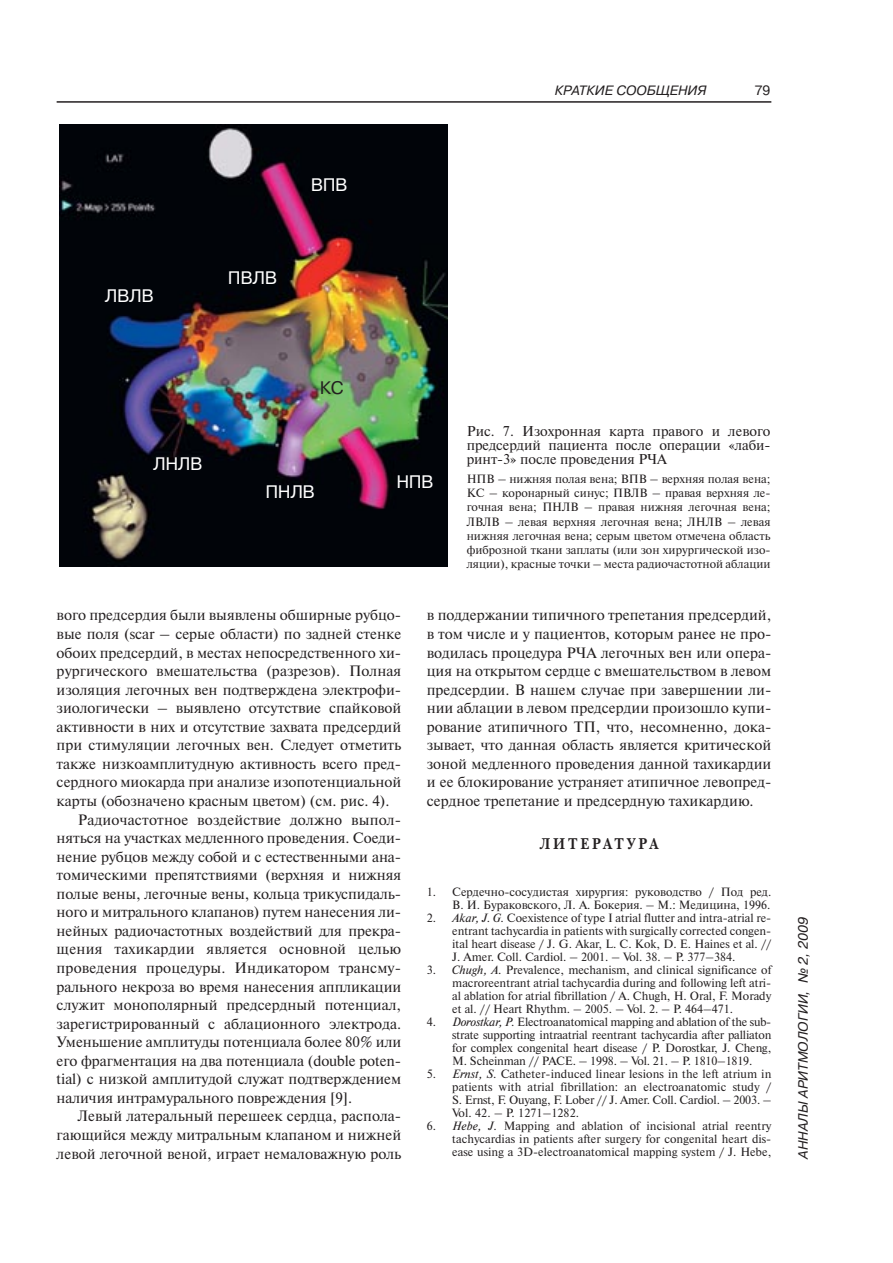
<style>
.page{position:relative;width:893px;height:1263px;background:#fff}
.page>*{position:absolute;margin:0;border:0;box-sizing:border-box;transform-origin:0 0}
.t1{font:18.15px "Pragmatica C";letter-spacing:-.025em;color:#fff}
.t2{font:18.15px "Pragmatica C";color:#231f20}
.t3{font:700 16.2px "New Baskerville C";letter-spacing:.215em;color:#231f20;scale:.83 1}
.t4{font:15px/18.6px "Newton C";color:#231f20;text-align:justify}
.t5{font:14.25px/14.2px "Newton C";letter-spacing:-.005em;color:#231f20;text-align:justify}
.t6{font:italic 13.5px "Pragmatica C";color:#231f20}
.t7{font:13.5px "Pragmatica C";color:#231f20}
.t8{font:12px/12.9px "Newton C";color:#231f20;text-align:justify}
.s1{font-style:italic}
</style>
<div class="page">
<img style="left:56px;top:101px;width:716px;height:466px">
<p class="t6" style="left:554px;top:85px;width:153px">КРАТКИЕ СООБЩЕНИЯ</p>
<p class="t7" style="left:754px;top:85px;width:17px">79</p>
<p class="t1" style="left:311px;top:178px;width:38px">ВПВ</p>
<p class="t1" style="left:105px;top:289px;width:51px">ЛВЛВ</p>
<p class="t1" style="left:228px;top:271px;width:51px">ПВЛВ</p>
<p class="t1" style="left:153px;top:457px;width:51px">ЛНЛВ</p>
<p class="t2" style="left:320px;top:381px;width:25px">КС</p>
<p class="t1" style="left:265px;top:485px;width:51px">ПНЛВ</p>
<p class="t1" style="left:396px;top:475px;width:39px">НПВ</p>
<p class="t5" style="left:466px;top:426px;width:305px">Рис. 7. Изохронная карта правого и левого предсердий пациента после операции «лаби&shy;ринт-3» после проведения РЧА</p>
<p class="t8" style="left:466px;top:473px;width:305px;line-height:14.2px">НПВ – нижняя полая вена; ВПВ – верхняя полая вена; КС – коронарный синус; ПВЛВ – правая верхняя ле&shy;гочная вена; ПНЛВ – правая нижняя легочная вена; ЛВЛВ – левая верхняя легочная вена; ЛНЛВ – левая нижняя легочная вена; серым цветом отмечена область фиброзной ткани заплаты (или зон хирургической изо&shy;ляции), красные точки – места радиочастотной аблации</p>
<p class="t4" style="left:57px;top:608px;width:346px">вого предсердия были выявлены обширные рубцо-</p>
<p class="t4" style="left:57px;top:626px;width:346px">вые поля (scar – серые области) по задней стенке</p>
<p class="t4" style="left:57px;top:645px;width:346px">обоих предсердий, в местах непосредственного хи-</p>
<p class="t4" style="left:57px;top:663px;width:346px">рургического вмешательства (разрезов). Полная</p>
<p class="t4" style="left:57px;top:682px;width:346px">изоляция легочных вен подтверждена электрофи-</p>
<p class="t4" style="left:57px;top:700px;width:346px">зиологически – выявлено отсутствие спайковой</p>
<p class="t4" style="left:57px;top:719px;width:346px">активности в них и отсутствие захвата предсердий</p>
<p class="t4" style="left:57px;top:738px;width:346px">при стимуляции легочных вен. Следует отметить</p>
<p class="t4" style="left:57px;top:756px;width:346px">также низкоамплитудную активность всего пред-</p>
<p class="t4" style="left:57px;top:775px;width:346px">сердного миокарда при анализе изопотенциальной</p>
<p class="t4" style="left:57px;top:793px;width:334px">карты (обозначено красным цветом) (см. рис. 4).</p>
<p class="t4" style="left:78px;top:812px;width:325px">Радиочастотное воздействие должно выпол-</p>
<p class="t4" style="left:57px;top:830px;width:346px">няться на участках медленного проведения. Соеди-</p>
<p class="t4" style="left:57px;top:849px;width:346px">нение рубцов между собой и с естественными ана-</p>
<p class="t4" style="left:57px;top:867px;width:346px">томическими препятствиями (верхняя и нижняя</p>
<p class="t4" style="left:57px;top:886px;width:346px">полые вены, легочные вены, кольца трикуспидаль-</p>
<p class="t4" style="left:57px;top:905px;width:346px">ного и митрального клапанов) путем нанесения ли-</p>
<p class="t4" style="left:57px;top:923px;width:346px">нейных радиочастотных воздействий для прекра-</p>
<p class="t4" style="left:57px;top:942px;width:346px">щения тахикардии является основной целью</p>
<p class="t4" style="left:57px;top:960px;width:346px">проведения процедуры. Индикатором трансму-</p>
<p class="t4" style="left:57px;top:979px;width:346px">рального некроза во время нанесения аппликации</p>
<p class="t4" style="left:57px;top:997px;width:346px">служит монополярный предсердный потенциал,</p>
<p class="t4" style="left:57px;top:1016px;width:346px">зарегистрированный с аблационного электрода.</p>
<p class="t4" style="left:57px;top:1034px;width:346px">Уменьшение амплитуды потенциала более 80% или</p>
<p class="t4" style="left:57px;top:1053px;width:346px">его фрагментация на два потенциала (double poten-</p>
<p class="t4" style="left:57px;top:1072px;width:346px">tial) с низкой амплитудой служат подтверждением</p>
<p class="t4" style="left:57px;top:1090px;width:297px">наличия интрамурального повреждения [9].</p>
<p class="t4" style="left:78px;top:1109px;width:325px">Левый латеральный перешеек сердца, распола-</p>
<p class="t4" style="left:57px;top:1127px;width:346px">гающийся между митральным клапаном и нижней</p>
<p class="t4" style="left:57px;top:1146px;width:346px">левой легочной веной, играет немаловажную роль</p>
<p class="t4" style="left:427px;top:608px;width:346px">в поддержании типичного трепетания предсердий, в том числе и у пациентов, которым ранее не про&shy;водилась процедура РЧА легочных вен или опера&shy;ция на открытом сердце с вмешательством в левом предсердии. В нашем случае при завершении ли&shy;нии аблации в левом предсердии произошло купи&shy;рование атипичного ТП, что, несомненно, дока&shy;зывает, что данная область является критической зоной медленного проведения данной тахикардии и ее блокирование устраняет атипичное левопред&shy;сердное трепетание и предсердную тахикардию.</p>
<p class="t3" style="left:539px;top:838px;width:145px">ЛИТЕРАТУРА</p>
<p class="t8" style="left:427px;top:887px;width:346px;text-align:right">1. Сердечно-сосудистая хирургия: руководство / Под ред.<br>В. И. Бураковского, Л. А. Бокерия. – М.: Медицина, 1996.</p>
<p class="t8" style="left:452px;top:913px;width:320px;text-indent:-26px">2. <span class="s1">Akar, J. G.</span> Coexistence of type I atrial flutter and intra-atrial re&shy;entrant tachycardia in patients with surgically corrected congen&shy;ital heart disease / J. G. Akar, L. C. Kok, D. E. Haines et al. // J. Amer. Coll. Cardiol. – 2001. – Vol. 38. – P. 377–384.</p>
<p class="t8" style="left:452px;top:965px;width:320px;text-indent:-26px">3. <span class="s1">Chugh, A.</span> Prevalence, mechanism, and clinical significance of macroreentrant atrial tachycardia during and following left atri&shy;al ablation for atrial fibrillation / A. Chugh, H. Oral, F. Morady et al. // Heart Rhythm. – 2005. – Vol. 2. – P. 464–471.</p>
<p class="t8" style="left:452px;top:1017px;width:320px;text-indent:-26px">4. <span class="s1">Dorostkar, P.</span> Electroanatomical mapping and ablation of the sub&shy;strate supporting intraatrial reentrant tachycardia after palliaton for complex congenital heart disease / P. Dorostkar, J. Cheng, M. Scheinman // PACE. – 1998. – Vol. 21. – P. 1810–1819.</p>
<p class="t8" style="left:452px;top:1069px;width:320px;text-indent:-26px">5. <span class="s1">Ernst, S.</span> Catheter-induced linear lesions in the left atrium in patients with atrial fibrillation: an electroanatomic study / S. Ernst, F. Ouyang, F. Lober // J. Amer. Coll. Cardiol. – 2003. – Vol. 42. – P. 1271–1282.</p>
<p class="t8" style="left:452px;top:1121px;width:320px;text-indent:-26px">6. <span class="s1">Hebe, J.</span> Mapping and ablation of incisional atrial reentry tachycardias in patients after surgery for congenital heart dis&shy;ease using a 3D-electroanatomical mapping system / J. Hebe,</p>
<p class="t6" style="left:798px;top:1159px;width:243px;rotate:-90deg">АННАЛЫ АРИТМОЛОГИИ, № 2, 2009</p>
</div>
